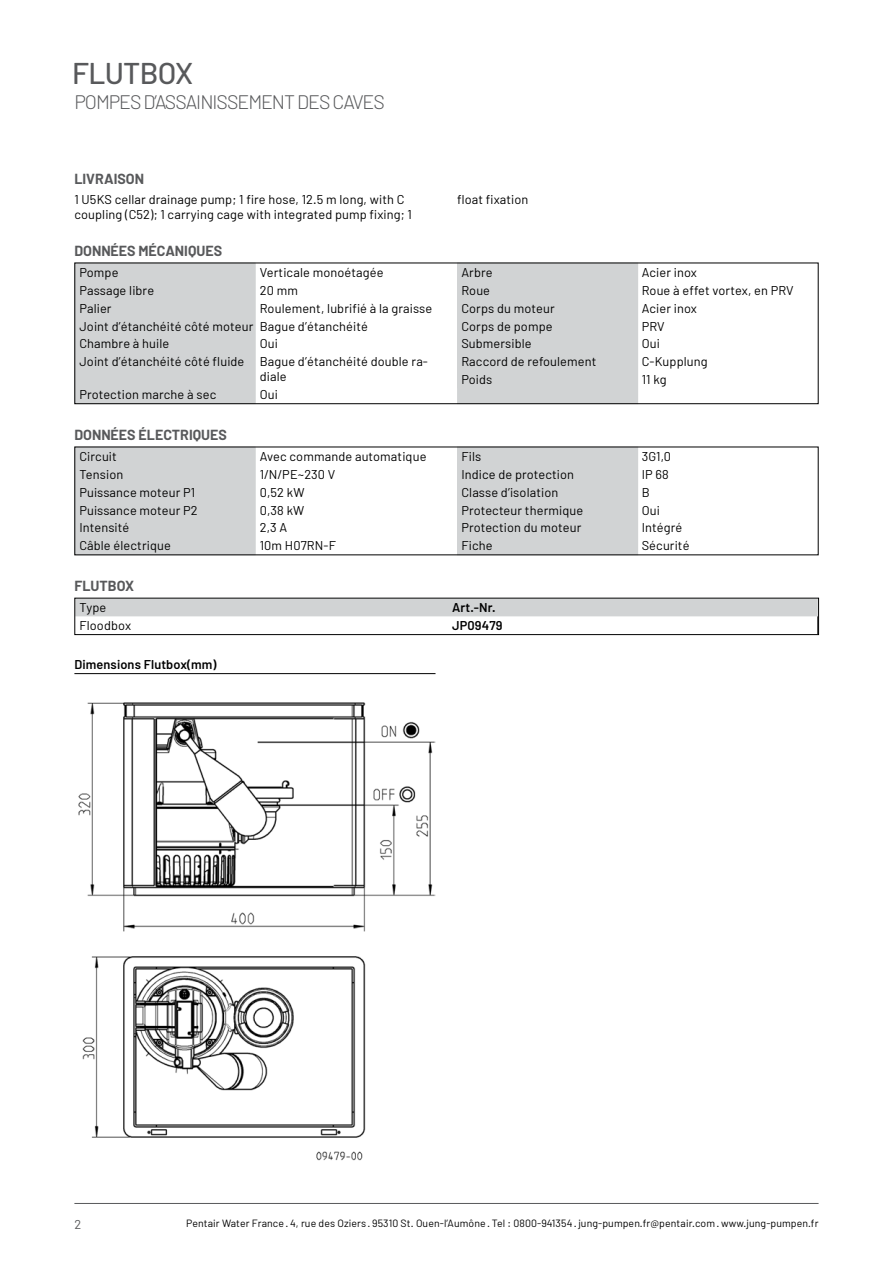
<style>
.page{position:relative;width:893px;height:1263px;background:#fff}
.page>*{position:absolute;margin:0;border:0;box-sizing:border-box;transform-origin:0 0}
.t1{font:500 30px "Barlow";letter-spacing:-.025em;color:#58595b}
.t2{font:300 19.5px "Barlow";letter-spacing:-.05em;color:#58595b}
.t3{font:700 14.25px "Barlow";color:#58595b}
.t4{font:12.75px/17.9px "Barlow";letter-spacing:.01em;color:#000}
.t5{font:600 12.75px "Barlow";letter-spacing:.01em;color:#000}
.t6{font:12.75px "Barlow";color:#58595b}
.t7{font:10.5px "Barlow";letter-spacing:.01em;color:#000}
</style>
<div class="page">
<hr style="left:74px;top:1203px;width:745px;height:1px;background:#58595b">
<div style="left:76px;top:600px;width:741px;height:17px;background:#d1d3d4"></div>
<div style="left:74px;top:598px;width:745px;height:37px;border:1px solid #000"></div>
<svg style="left:255px;top:265px;width:383px;height:137px"></svg>
<div style="left:76px;top:265px;width:179px;height:137px;background:#d1d3d4"></div>
<div style="left:457px;top:265px;width:180px;height:123px;background:#d1d3d4"></div>
<div style="left:74px;top:263px;width:745px;height:141px;border:1px solid #000"></div>
<div style="left:76px;top:449px;width:179px;height:104px;background:#d1d3d4"></div>
<div style="left:457px;top:449px;width:180px;height:104px;background:#d1d3d4"></div>
<hr style="left:74px;top:673px;width:361px;height:1px;background:#000">
<img style="left:78px;top:702px;width:357px;height:459px">
<h1 class="t1" style="left:72px;top:55px;width:122px">FLUTBOX</h1>
<h2 class="t2" style="left:74px;top:90px;width:312px">POMPES D’ASSAINISSEMENT DES CAVES</h2>
<p class="t3" style="left:74px;top:170px;width:71px">LIVRAISON</p>
<p class="t4" style="left:74px;top:192px;width:339px;line-height:15.3px">1 U5KS cellar drainage pump; 1 fire hose, 12.5 m long, with C coupling (C52); 1 carrying cage with integrated pump fixing; 1</p>
<p class="t4" style="left:457px;top:190px;width:73px">float fixation</p>
<p class="t3" style="left:74px;top:242px;width:149px">DONNÉES MÉCANIQUES</p>
<p class="t4" style="left:79px;top:263px;width:41px">Pompe</p>
<p class="t4" style="left:260px;top:263px;width:125px">Verticale monoétagée</p>
<p class="t4" style="left:79px;top:281px;width:76px">Passage libre</p>
<p class="t4" style="left:260px;top:281px;width:40px">20 mm</p>
<p class="t4" style="left:79px;top:299px;width:34px">Palier</p>
<p class="t4" style="left:79px;top:299px;width:354px;text-indent:180px">Roulement, lubrifié à la graisse<br>Joint d’étanchéité côté moteur Bague d’étanchéité<br>Chambre à huile</p>
<p class="t4" style="left:79px;top:334px;width:350px;text-indent:180px">Oui<br>Joint d’étanchéité côté fluide Bague d’étanchéité double ra-</p>
<p class="t4" style="left:260px;top:367px;width:28px">diale</p>
<p class="t4" style="left:79px;top:385px;width:138px">Protection marche à sec</p>
<p class="t4" style="left:260px;top:385px;width:20px">Oui</p>
<p class="t3" style="left:74px;top:426px;width:154px">DONNÉES ÉLECTRIQUES</p>
<p class="t4" style="left:79px;top:447px;width:39px">Circuit</p>
<p class="t4" style="left:260px;top:447px;width:168px">Avec commande automatique</p>
<p class="t4" style="left:79px;top:465px;width:45px">Tension</p>
<p class="t4" style="left:260px;top:465px;width:77px">1/N/PE~230 V</p>
<p class="t4" style="left:79px;top:483px;width:117px">Puissance moteur P1</p>
<p class="t4" style="left:260px;top:483px;width:46px">0,52 kW</p>
<p class="t4" style="left:79px;top:501px;width:120px">Puissance moteur P2</p>
<p class="t4" style="left:260px;top:501px;width:46px">0,38 kW</p>
<p class="t4" style="left:79px;top:518px;width:52px">Intensité</p>
<p class="t4" style="left:260px;top:518px;width:29px">2,3 A</p>
<p class="t4" style="left:79px;top:536px;width:93px">Câble électrique</p>
<p class="t4" style="left:260px;top:536px;width:78px">10m H07RN-F</p>
<p class="t3" style="left:74px;top:577px;width:61px">FLUTBOX</p>
<p class="t4" style="left:461px;top:263px;width:33px">Arbre</p>
<p class="t4" style="left:642px;top:263px;width:57px">Acier inox</p>
<p class="t4" style="left:461px;top:281px;width:30px">Roue</p>
<p class="t4" style="left:642px;top:281px;width:154px">Roue à effet vortex, en PRV</p>
<p class="t4" style="left:461px;top:299px;width:95px">Corps du moteur</p>
<p class="t4" style="left:642px;top:299px;width:57px">Acier inox</p>
<p class="t4" style="left:461px;top:317px;width:93px">Corps de pompe</p>
<p class="t4" style="left:642px;top:317px;width:25px">PRV</p>
<p class="t4" style="left:461px;top:334px;width:72px">Submersible</p>
<p class="t4" style="left:642px;top:334px;width:20px">Oui</p>
<p class="t4" style="left:461px;top:352px;width:137px">Raccord de refoulement</p>
<p class="t4" style="left:642px;top:352px;width:67px">C-Kupplung</p>
<p class="t4" style="left:461px;top:370px;width:32px">Poids</p>
<p class="t4" style="left:642px;top:370px;width:26px">11 kg</p>
<p class="t4" style="left:461px;top:447px;width:21px">Fils</p>
<p class="t4" style="left:642px;top:447px;width:31px">3G1,0</p>
<p class="t4" style="left:461px;top:465px;width:114px">Indice de protection</p>
<p class="t4" style="left:642px;top:465px;width:29px">IP 68</p>
<p class="t4" style="left:461px;top:483px;width:98px">Classe d’isolation</p>
<p class="t4" style="left:642px;top:483px;width:9px">B</p>
<p class="t4" style="left:461px;top:501px;width:123px">Protecteur thermique</p>
<p class="t4" style="left:642px;top:501px;width:20px">Oui</p>
<p class="t4" style="left:461px;top:518px;width:121px">Protection du moteur</p>
<p class="t4" style="left:642px;top:518px;width:42px">Intégré</p>
<p class="t4" style="left:461px;top:536px;width:33px">Fiche</p>
<p class="t4" style="left:642px;top:536px;width:49px">Sécurité</p>
<p class="t4" style="left:79px;top:598px;width:28px">Type</p>
<p class="t5" style="left:452px;top:600px;width:45px">Art.-Nr.</p>
<p class="t4" style="left:79px;top:616px;width:53px">Floodbox</p>
<p class="t5" style="left:452px;top:617px;width:52px">JP09479</p>
<p class="t5" style="left:74px;top:656px;width:144px">Dimensions Flutbox(mm)</p>
<p class="t6" style="left:74px;top:1216px;width:8px">2</p>
<p class="t7" style="left:186px;top:1216px;width:634px">Pentair Water France · 4, rue des Oziers · 95310 St. Ouen-l’Aumône · Tel : 0800-941354 · jung-pumpen.fr@pentair.com · www.jung-pumpen.fr</p>
</div>
